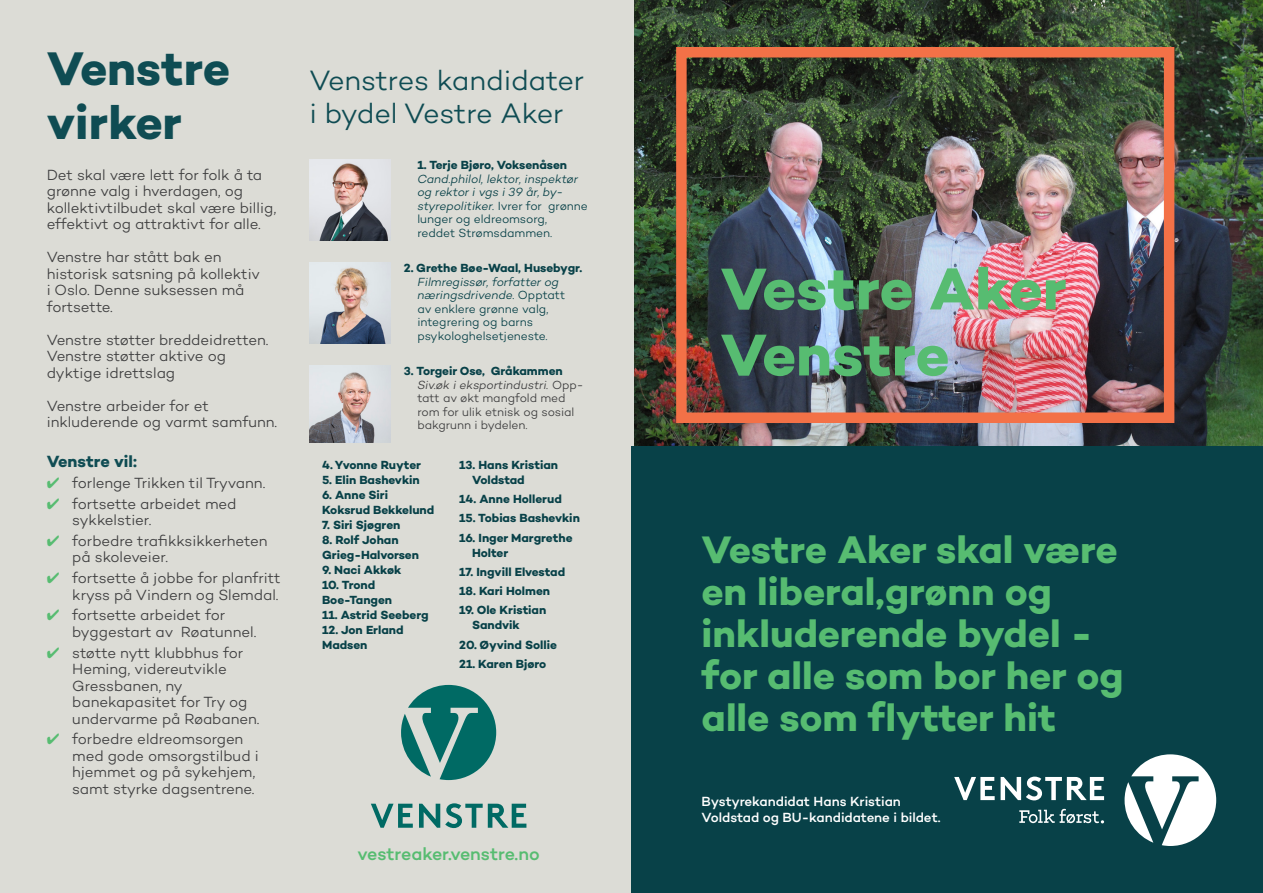
<style>
.page{position:relative;width:1263px;height:893px;background:#fff}
.page>*{position:absolute;margin:0;border:0;box-sizing:border-box;transform-origin:0 0}
.Forside_2{font:700 60px/66px "Campton";letter-spacing:-.005em;color:#57bc71}
.Overskrift{font:700 48px/54px "Campton";color:#0f4c53}
.Forside_1{font:700 39px/42px "Campton";letter-spacing:-.005em;color:#57bc71}
.Sitat{font:300 28.5px/33px "Campton";letter-spacing:-.01em;color:#0f4c53}
.adresser_2{font:500 18px "Campton";letter-spacing:-.005em;color:#57bc71}
.Underoverskrift_2{font:700 16.5px "Campton";color:#0f4c53}
.Brodtekst{font:300 15px/16.5px "Campton";letter-spacing:-.005em;color:#3e3e3f}
.adresser{font:500 13.5px/16.2px "Campton";letter-spacing:-.005em;color:#fff}
.Kandidatnavn2{font:700 12px/15px "Campton";letter-spacing:-.005em;color:#084148}
.Kandidatnavn{font:300 12px/13.5px "Campton";letter-spacing:-.005em;color:#084148}
.Kandidattekst{font:300 12px/13.5px "Campton";letter-spacing:-.005em;color:#3e3e3f}
.Kandidattekst-2{font:300 12px/13.5px "Campton";letter-spacing:-.005em;color:#084148}
.Kandidattekst-3{font:italic 300 12px/13.5px "Campton";letter-spacing:-.005em;color:#084148}
.Kandidattekst-4{font:700 12px "Campton";letter-spacing:-.005em;color:#084148}
.Kandidatnavn-2{font:700 12px "Campton";letter-spacing:-.005em;color:#084148}
.s1{color:#57bc71}
.s2{font-style:italic}
.s3{font-weight:700}
.s4{color:#fff}
</style>
<div class="page">
<img style="left:634px;top:0;width:629px;height:446px">
<div style="left:676px;top:47px;width:498px;height:376px;border:10px solid #f37147"></div>
<div style="left:0;top:0;width:634px;height:893px;background:#dcdcd6"></div>
<div style="left:631px;top:446px;width:632px;height:447px;background:#084148"></div>
<svg style="left:1124px;top:754px;width:92px;height:92px"></svg>
<svg style="left:954px;top:777px;width:150px;height:23px"></svg>
<svg style="left:1019px;top:809px;width:85px;height:14px"></svg>
<svg style="left:401px;top:685px;width:95px;height:95px"></svg>
<svg style="left:371px;top:804px;width:42px;height:24px"></svg>
<svg style="left:419px;top:803px;width:107px;height:25px"></svg>
<img style="left:309px;top:159px;width:81px;height:81px">
<img style="left:309px;top:263px;width:81px;height:80px">
<img style="left:309px;top:366px;width:81px;height:76px">
<p class="Overskrift" style="left:47px;top:41px;width:185px">Venstre virker</p>
<p class="Brodtekst" style="left:47px;top:166px;width:231px">Det skal være lett for folk å ta grønne valg i hverdagen, og kollektivtilbudet skal være billig, effektivt og attraktivt for alle.</p>
<p class="Brodtekst" style="left:47px;top:249px;width:215px">Venstre har stått bak en historisk satsning på kollektiv i Oslo. Denne suksessen må fortsette.</p>
<p class="Brodtekst" style="left:47px;top:331px;width:223px">Venstre støtter breddeidretten.<br>Venstre støtter aktive og dyktige idrettslag</p>
<p class="Brodtekst" style="left:47px;top:397px;width:232px">Venstre arbeider for et inkluderende og varmt samfunn.</p>
<p class="Underoverskrift_2" style="left:47px;top:451px;width:92px">Venstre vil:</p>
<p class="Brodtekst" style="left:47px;top:474px;width:220px"><span class="s1">✔</span> forlenge Trikken til Tryvann.</p>
<p class="Brodtekst" style="left:72px;top:495px;width:166px;text-indent:-26px"><span class="s1">✔</span> fortsette arbeidet med sykkelstier.</p>
<p class="Brodtekst" style="left:72px;top:532px;width:197px;text-indent:-26px"><span class="s1">✔</span> forbedre trafikksikkerheten på skoleveier.</p>
<p class="Brodtekst" style="left:47px;top:569px;width:235px;text-align:right"><span class="s1">✔</span> fortsette å jobbe for planfritt kryss på Vindern og Slemdal.</p>
<p class="Brodtekst" style="left:72px;top:607px;width:186px;text-indent:-26px"><span class="s1">✔</span> fortsette arbeidet for byggestart av Røatunnel.</p>
<p class="Brodtekst" style="left:72px;top:644px;width:189px;text-indent:-26px"><span class="s1">✔</span> støtte nytt klubbhus for<br>Heming, videreutvikle<br>Gressbanen, ny banekapasitet for Try og undervarme på Røabanen.</p>
<p class="Brodtekst" style="left:72px;top:731px;width:188px;text-indent:-26px"><span class="s1">✔</span> forbedre eldreomsorgen med gode omsorgstilbud i hjemmet og på sykehjem, samt styrke dagsentrene.</p>
<p class="Sitat" style="left:309px;top:63px;width:276px">Venstres kandidater i bydel Vestre Aker</p>
<p class="Kandidattekst-4" style="left:417px;top:157px;width:151px">1. Terje Bjøro, Voksenåsen</p>
<p class="Kandidattekst-3" style="left:417px;top:172px;width:162px">Cand.philol, lektor, inspektør og rektor i vgs i 39 år, by-</p>
<p class="Kandidattekst-2" style="left:417px;top:199px;width:172px"><span class="s2">styrepolitiker.</span> Ivrer for grønne lunger og eldreomsorg,</p>
<p class="Kandidattekst-2" style="left:417px;top:226px;width:136px">reddet Strømsdammen.</p>
<p class="Kandidatnavn" style="left:417px;top:261px;width:166px;text-indent:-13px"><span class="s3">2. Grethe Bøe-Waal, Husebygr.<br></span><span class="s2">Filmregissør, forfatter og næringsdrivende.</span> Opptatt av enklere grønne valg, integrering og barns psykologhelsetjeneste.</p>
<p class="Kandidatnavn-2" style="left:404px;top:364px;width:160px">3. Torgeir Ose, Gråkammen</p>
<p class="Kandidattekst" style="left:417px;top:378px;width:168px"><span class="s2">Siv.øk i eksportindustri.</span> Opp&shy;tatt av økt mangfold med rom for ulik etnisk og sosial bakgrunn i bydelen.</p>
<p class="Kandidatnavn2" style="left:322px;top:457px;width:100px">4. Yvonne Ruyter</p>
<p class="Kandidatnavn2" style="left:322px;top:472px;width:99px">5. Elin Bashevkin</p>
<p class="Kandidatnavn2" style="left:322px;top:487px;width:114px">6. Anne Siri<br>Koksrud Bekkelund</p>
<p class="Kandidatnavn2" style="left:322px;top:517px;width:80px">7. Siri Sjøgren</p>
<p class="Kandidatnavn2" style="left:322px;top:532px;width:98px">8. Rolf Johan<br>Grieg-Halvorsen</p>
<p class="Kandidatnavn2" style="left:322px;top:562px;width:81px">9. Naci Akkøk</p>
<p class="Kandidatnavn2" style="left:322px;top:577px;width:71px">10. Trond<br>Boe-Tangen</p>
<p class="Kandidatnavn2" style="left:322px;top:607px;width:108px">11. Astrid Seeberg</p>
<p class="Kandidatnavn2" style="left:322px;top:622px;width:83px">12. Jon Erland<br>Madsen</p>
<p class="Kandidatnavn2" style="left:472px;top:457px;width:88px;text-indent:-13px">13. Hans Kristian<br>Voldstad</p>
<p class="Kandidatnavn2" style="left:459px;top:491px;width:104px">14. Anne Hollerud</p>
<p class="Kandidatnavn2" style="left:459px;top:511px;width:122px">15. Tobias Bashevkin</p>
<p class="Kandidatnavn2" style="left:472px;top:530px;width:102px;text-indent:-13px">16. Inger Margrethe<br>Holter</p>
<p class="Kandidatnavn2" style="left:459px;top:564px;width:107px">17. Ingvill Elvestad</p>
<p class="Kandidatnavn2" style="left:459px;top:583px;width:92px">18. Kari Holmen</p>
<p class="Kandidatnavn2" style="left:472px;top:603px;width:76px;text-indent:-13px">19. Ole Kristian<br>Sandvik</p>
<p class="Kandidatnavn2" style="left:459px;top:637px;width:99px">20. Øyvind Sollie</p>
<p class="Kandidatnavn2" style="left:459px;top:656px;width:89px">21. Karen Bjøro</p>
<p class="adresser_2" style="left:358px;top:843px;width:184px">vestreaker.venstre.no</p>
<p class="Forside_2" style="left:720px;top:255px;width:348px">Vestre Aker<br>Venstre</p>
<p class="Forside_1" style="left:702px;top:529px;width:418px">Vestre Aker skal være en liberal,grønn og inkluderende bydel -</p>
<p class="Forside_1" style="left:702px;top:655px;width:424px">for alle som bor her og alle som flytter hit</p>
<p class="adresser" style="left:702px;top:793px;width:240px">Bystyrekandidat Hans Kristian<br>Voldstad og BU-kandidatene i bildet.</p>
<p class="Kandidattekst" style="left:1257px;top:20px;width:144px;rotate:90deg">Foto: Venstres fotograf[<span class="s4">.</span>]</p>
</div>
